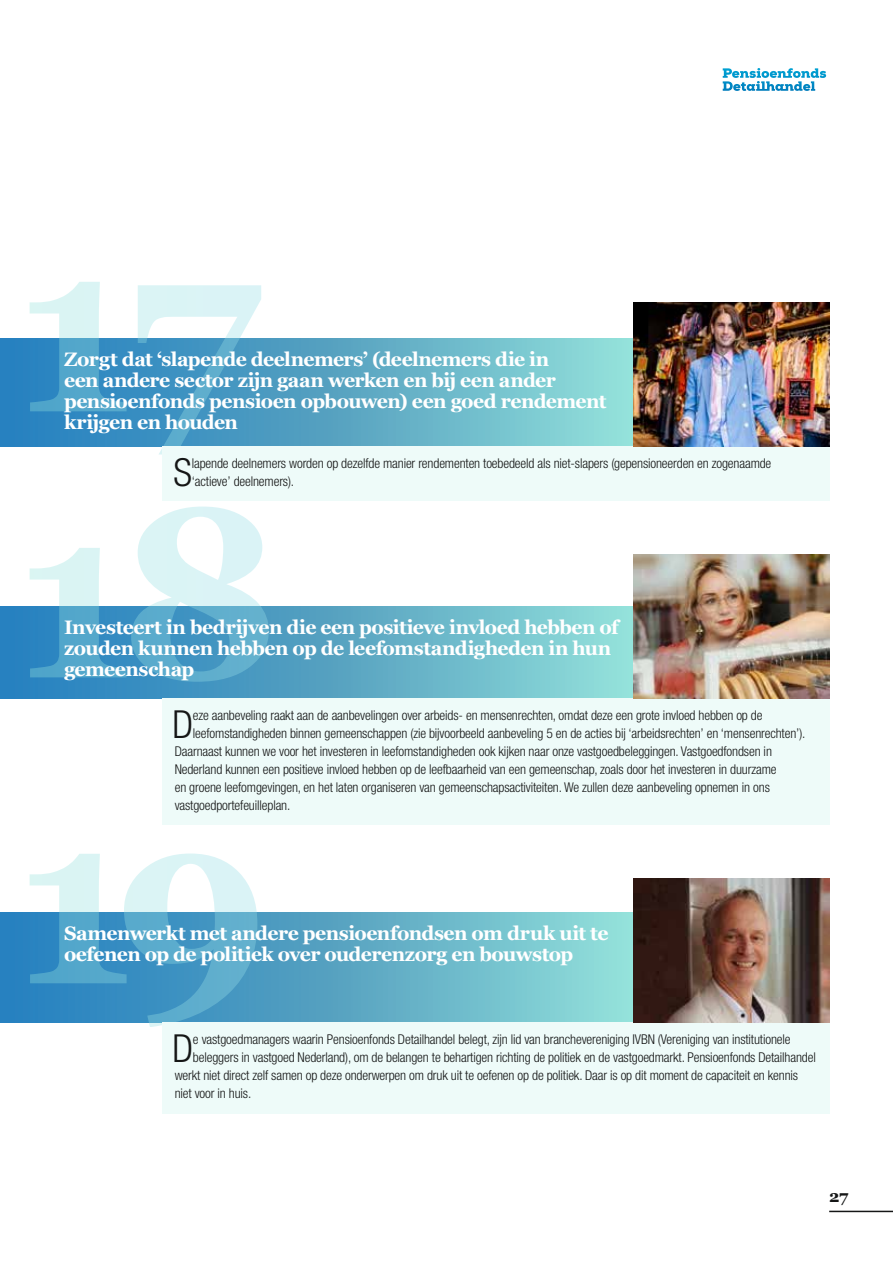
<style>
.page{position:relative;width:893px;height:1263px;background:#fff}
.page>*{position:absolute;margin:0;border:0;box-sizing:border-box;transform-origin:0 0}
.t1{font:700 239.7px/266.1px "Georgia";color:#fff}
.t2{font:300 condensed 38.7px "Helvetica Neue LT Std";color:#151616}
.t3{font:700 19.5px/21px "Georgia";letter-spacing:-.03em;color:#fff}
.t4{font:700 16.5px "Georgia";color:#151616}
.t5{font:300 condensed 13.5px/18px "Helvetica Neue LT Std";letter-spacing:-.01em;color:#151616}
</style>
<div class="page">
<hr style="left:829px;top:1211px;width:64px;height:1px;background:#151616">
<div style="left:0;top:338px;width:634px;height:108px;background:linear-gradient(to right,#1f77ba,#8fd8d4)"></div>
<div style="left:0;top:607px;width:634px;height:91px;background:linear-gradient(to right,#1f77ba,#8fd8d4)"></div>
<div style="left:0;top:913px;width:634px;height:109px;background:linear-gradient(to right,#1f77ba,#8fd8d4)"></div>
<div style="left:162px;top:1022px;width:667px;height:92px;background:#eefbf9"></div>
<div style="left:162px;top:446px;width:667px;height:54px;background:#eefbf9"></div>
<div style="left:162px;top:698px;width:667px;height:126px;background:#eefbf9"></div>
<img style="left:633px;top:302px;width:196px;height:144px">
<img style="left:633px;top:554px;width:196px;height:144px">
<img style="left:633px;top:878px;width:196px;height:144px">
<svg style="left:723px;top:68px;width:103px;height:23px"></svg>
<h1 class="t1" style="left:16px;top:183px;width:267px">17<br>18</h1>
<h3 class="t3" style="left:64px;top:347px;width:544px">Zorgt dat ‘slapende deelnemers’ (deelnemers die in<br>een andere sector zijn gaan werken en bij een ander pensioenfonds pensioen opbouwen) een goed rendement krijgen en houden</h3>
<h2 class="t2" style="left:174px;top:450px;width:20px">S</h2>
<p class="t5" style="left:192px;top:454px;width:581px">lapende deelnemers worden op dezelfde manier rendementen toebedeeld als niet-slapers (gepensioneerden en zogenaamde ‘actieve’ deelnemers).</p>
<h3 class="t3" style="left:64px;top:616px;width:556px">Investeert in bedrijven die een positieve invloed hebben of zouden kunnen hebben op de leefomstandigheden in hun gemeenschap</h3>
<h2 class="t2" style="left:173px;top:702px;width:22px">D</h2>
<p class="t5" style="left:193px;top:706px;width:571px">eze aanbeveling raakt aan de aanbevelingen over arbeids- en mensenrechten, omdat deze een grote invloed hebben op de</p>
<p class="t5" style="left:193px;top:724px;width:614px">leefomstandigheden binnen gemeenschappen (zie bijvoorbeeld aanbeveling 5 en de acties bij ‘arbeidsrechten’ en ‘mensenrechten’).</p>
<p class="t5" style="left:175px;top:742px;width:599px">Daarnaast kunnen we voor het investeren in leefomstandigheden ook kijken naar onze vastgoedbeleggingen. Vastgoedfondsen in</p>
<p class="t5" style="left:175px;top:760px;width:603px">Nederland kunnen een positieve invloed hebben op de leefbaarheid van een gemeenschap, zoals door het investeren in duurzame</p>
<p class="t5" style="left:175px;top:778px;width:597px">en groene leefomgevingen, en het laten organiseren van gemeenschapsactiviteiten. We zullen deze aanbeveling opnemen in ons</p>
<p class="t5" style="left:175px;top:796px;width:117px">vastgoedportefeuilleplan.</p>
<h1 class="t1" style="left:16px;top:755px;width:255px">19</h1>
<h3 class="t3" style="left:64px;top:922px;width:546px">Samenwerkt met andere pensioenfondsen om druk uit te oefenen op de politiek over ouderenzorg en bouwstop</h3>
<h2 class="t2" style="left:173px;top:1026px;width:22px">D</h2>
<p class="t5" style="left:193px;top:1030px;width:599px">e vastgoedmanagers waarin Pensioenfonds Detailhandel belegt, zijn lid van branchevereniging IVBN (Vereniging van institutionele</p>
<p class="t5" style="left:193px;top:1048px;width:624px">beleggers in vastgoed Nederland), om de belangen te behartigen richting de politiek en de vastgoedmarkt. Pensioenfonds Detailhandel</p>
<p class="t5" style="left:175px;top:1066px;width:625px">werkt niet direct zelf samen op deze onderwerpen om druk uit te oefenen op de politiek. Daar is op dit moment de capaciteit en kennis</p>
<p class="t5" style="left:175px;top:1084px;width:78px">niet voor in huis.</p>
<p class="t4" style="left:829px;top:1184px;width:21px">27</p>
</div>
